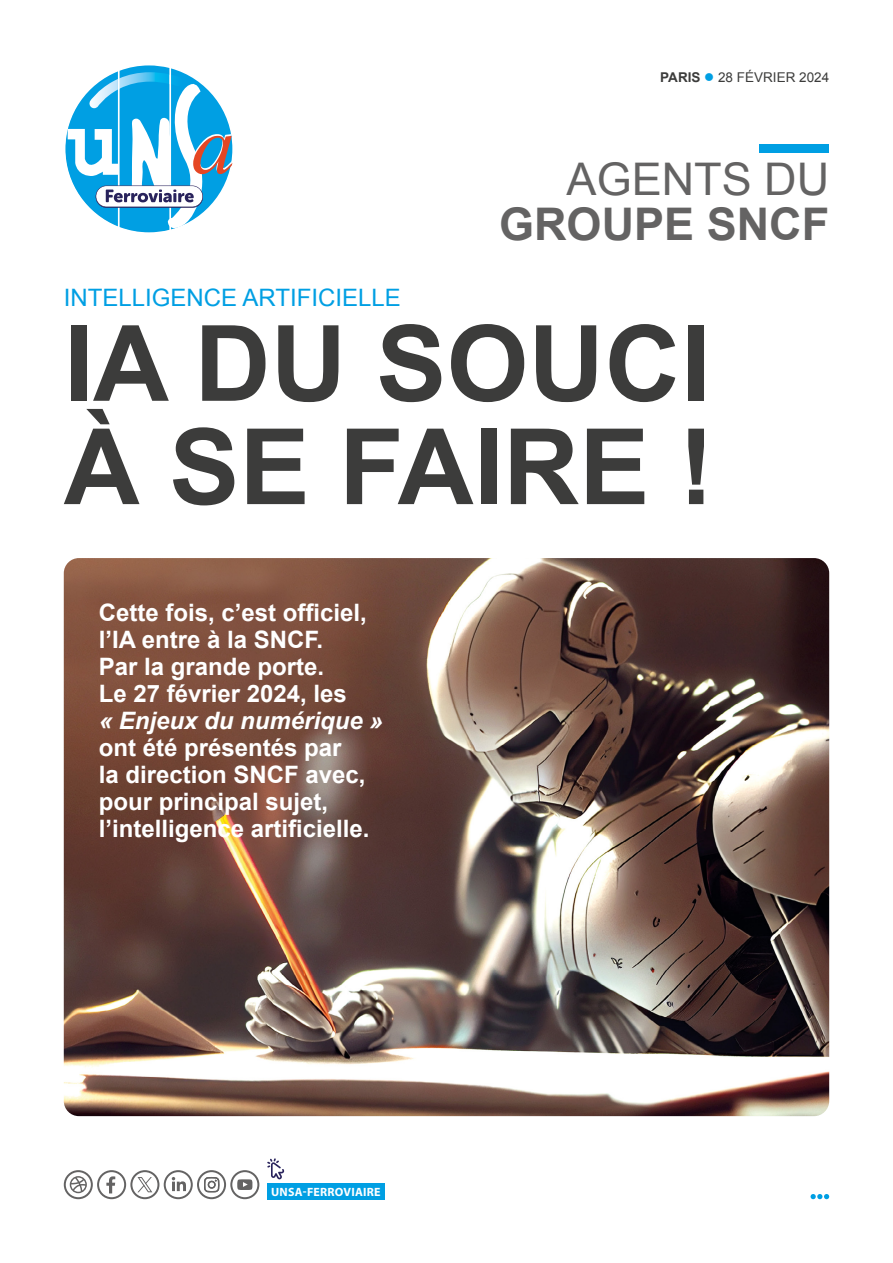
<style>
.page{position:relative;width:893px;height:1263px;background:#fff}
.page>*{position:absolute;margin:0;border:0;box-sizing:border-box;transform-origin:0 0}
.t1{font:700 105.45px/103.4px "Arial";color:#3c3c3b}
.t2{font:700 45px "Arial";color:#646363}
.t3{font:45px "Arial";color:#646363}
.t4{font:700 24px/27px "Arial";color:#fff}
.t5{font:24px "Arial";color:#009fe3}
.t6{font:italic 700 24px "Arial";color:#fff}
.t7{font:13.5px "Arial";color:#3c3c3b}
.t8{font:700 12px "Myriad Pro";letter-spacing:.02em;color:#fff}
.s1{font-weight:700}
.s2{color:#009fe3}
</style>
<div class="page">
<svg style="left:65px;top:65px;width:168px;height:168px"></svg>
<div style="left:759px;top:144px;width:70px;height:8px;background:#009fe3"></div>
<div style="left:267px;top:1183px;width:118px;height:16px;background:#009fe3"></div>
<svg style="left:267px;top:1158px;width:17px;height:22px"></svg>
<svg style="left:64px;top:1170px;width:195px;height:29px"></svg>
<img style="left:64px;top:558px;width:765px;height:558px">
<svg style="left:810px;top:1194px;width:19px;height:5px"></svg>
<p class="t7" style="left:660px;top:69px;width:170px"><span class="s1">PARIS</span> <span class="s2">●</span> 28 FÉVRIER 2024</p>
<h2 class="t3" style="left:567px;top:149px;width:264px">AGENTS DU</h2>
<h2 class="t2" style="left:499px;top:194px;width:332px">GROUPE SNCF</h2>
<p class="t5" style="left:64px;top:281px;width:339px">INTELLIGENCE ARTIFICIELLE</p>
<h1 class="t1" style="left:64px;top:316px;width:652px">IA DU SOUCI<br>À SE FAIRE !</h1>
<p class="t4" style="left:99px;top:599px;width:270px">Cette fois, c’est officiel, l’IA entre à la SNCF.<br>Par la grande porte.<br>Le 27 février 2024, les</p>
<p class="t6" style="left:99px;top:704px;width:286px">« Enjeux du numérique »</p>
<p class="t4" style="left:99px;top:734px;width:272px">ont été présentés par<br>la direction SNCF avec, pour principal sujet, l’intelligence artificielle.</p>
<p class="t8" style="left:271px;top:1184px;width:111px">UNSA-FERROVIAIRE</p>
</div>
